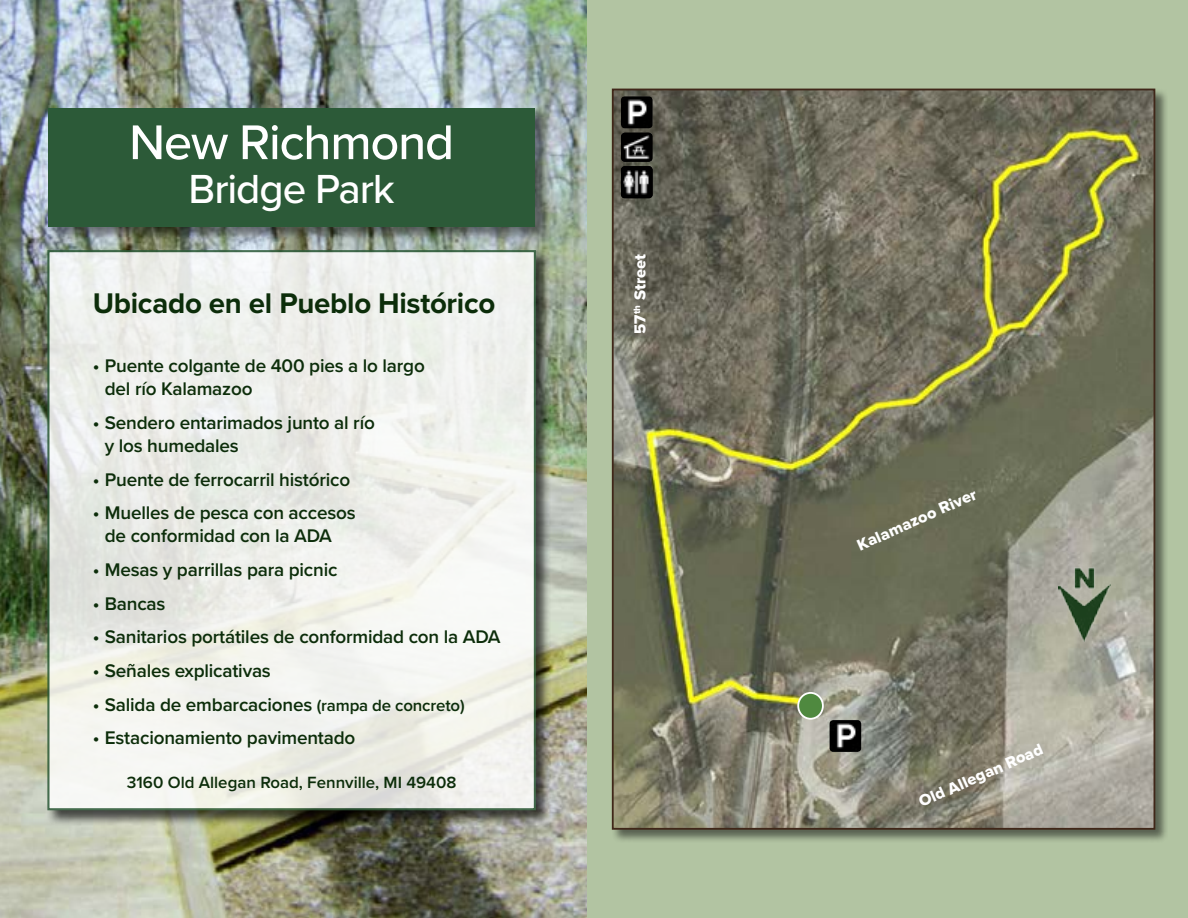
<style>
.page{position:relative;width:1188px;height:918px;background:#fff}
.page>*{position:absolute;margin:0;border:0;box-sizing:border-box;transform-origin:0 0}
.t1{font:500 50.55px "Proxima Nova";letter-spacing:-.025em;color:#fff}
.t2{font:500 42.15px "Proxima Nova";letter-spacing:-.025em;color:#fff}
.t3{font:700 29.4px "Proxima Nova";letter-spacing:-.01em;color:#0c2d0a}
.t4{font:600 18.9px/23.1px "Proxima Nova";letter-spacing:-.01em;color:#0c2d0a}
.t5{font:600 16.8px "Proxima Nova";color:#0c2d0a}
.t6{font:16.5px "Proxima Nova Extrabld";letter-spacing:.01em;color:#fff}
.s1{font-size:16.8px}
</style>
<div class="page">
<img style="left:0;top:0;width:588px;height:918px">
<div style="left:48px;top:108px;width:502px;height:135px;background:#000;opacity:.5"></div>
<div style="left:48px;top:108px;width:487px;height:118px;background:#2c5a38"></div>
<div style="left:47px;top:250px;width:504px;height:576px;background:#000;opacity:.8"></div>
<svg style="left:47px;top:250px;width:489px;height:560px;fill:#eff1ec"></svg>
<div style="left:588px;top:0;width:600px;height:918px;background:#b2c4a2"></div>
<div style="left:612px;top:88px;width:556px;height:755px;background:#000;opacity:.5"></div>
<img style="left:615px;top:92px;width:537px;height:735px">
<img style="left:1058px;top:563px;width:52px;height:78px">
<div style="left:798px;top:693px;width:25px;height:26px;background:#4f893f;border-radius:50%"></div>
<div style="left:797px;top:692px;width:27px;height:28px;border:2px solid #fff;border-radius:50%"></div>
<img style="left:624px;top:136px;width:26px;height:23px">
<div style="left:621px;top:133px;width:32px;height:29px;border:2px solid #000;border-radius:3px"></div>
<img style="left:830px;top:720px;width:31px;height:32px">
<img style="left:621px;top:166px;width:32px;height:32px">
<div style="left:621px;top:166px;width:32px;height:32px;border:2px solid #000;border-radius:3px"></div>
<img style="left:621px;top:96px;width:32px;height:32px">
<h1 class="t1" style="left:129px;top:112px;width:327px">New Richmond</h1>
<h2 class="t2" style="left:189px;top:164px;width:208px">Bridge Park</h2>
<h3 class="t3" style="left:93px;top:286px;width:404px">Ubicado en el Pueblo Histórico</h3>
<p class="t4" style="left:105px;top:355px;width:322px;text-indent:-12px">• Puente colgante de 400 pies a lo largo del río Kalamazoo</p>
<p class="t4" style="left:105px;top:411px;width:272px;text-indent:-12px">• Sendero entarimados junto al río y los humedales</p>
<p class="t4" style="left:93px;top:468px;width:259px">• Puente de ferrocarril histórico</p>
<p class="t4" style="left:105px;top:502px;width:252px;text-indent:-12px">• Muelles de pesca con accesos de conformidad con la ADA</p>
<p class="t4" style="left:93px;top:559px;width:246px">• Mesas y parrillas para picnic</p>
<p class="t4" style="left:93px;top:592px;width:74px">• Bancas</p>
<p class="t4" style="left:93px;top:626px;width:410px">• Sanitarios portátiles de conformidad con la ADA</p>
<p class="t4" style="left:93px;top:660px;width:180px">• Señales explicativas</p>
<p class="t4" style="left:93px;top:693px;width:374px">• Salida de embarcaciones <span class="s1">(rampa de concreto)</span></p>
<p class="t4" style="left:93px;top:727px;width:264px">• Estacionamiento pavimentado</p>
<p class="t5" style="left:127px;top:773px;width:331px">3160 Old Allegan Road, Fennville, MI 49408</p>
<p class="t6" style="left:630px;top:334px;width:82px;rotate:-90deg">57<sup>th</sup> Street</p>
<p class="t6" style="left:854px;top:537px;width:131px;rotate:-24deg">Kalamazoo River</p>
<p class="t6" style="left:916px;top:793px;width:136px;rotate:-24deg">Old Allegan Road</p>
</div>
